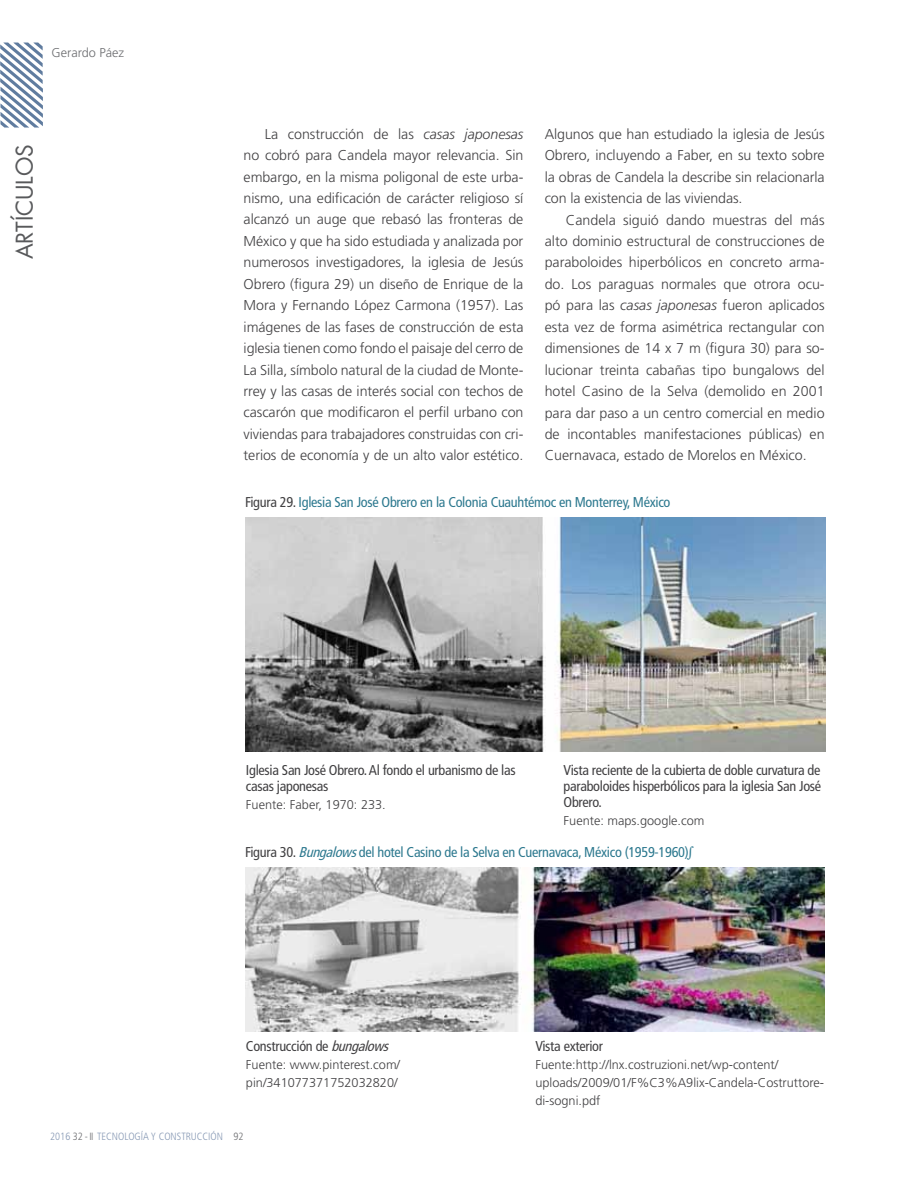
<style>
.page{position:relative;width:918px;height:1188px;background:#fff}
.page>*{position:absolute;margin:0;border:0;box-sizing:border-box;transform-origin:0 0}
.t1{font:22.5px "Futura";color:#58595b}
.t2{font:300 14.25px/21.5px "Frutiger";letter-spacing:-.005em;color:#414042;text-align:justify}
.t3{font:condensed 14.25px/15.8px "Frutiger";letter-spacing:-.02em;color:#414042}
.t4{font:condensed 14.25px "Frutiger";letter-spacing:-.02em;color:#2d798f}
.t5{font:300 12.75px/18px "Frutiger";color:#414042}
.t6{font:300 12.75px "Frutiger";color:#6d6e71}
.t7{font:300 condensed 10.5px "Frutiger";color:#889ab5}
.s1{font-style:italic}
.s2{color:#414042}
.s3{color:#6d6e71}
</style>
<div class="page">
<svg style="left:0;top:43px;width:43px;height:85px"></svg>
<img style="left:245px;top:517px;width:581px;height:234px">
<img style="left:245px;top:868px;width:580px;height:163px">
<p class="t6" style="left:52px;top:45px;width:74px">Gerardo Páez</p>
<h1 class="t1" style="left:10px;top:259px;width:117px;rotate:-90deg">artículos</h1>
<p class="t2" style="left:244px;top:123px;width:281px;text-indent:21px">La construcción de las <span class="s1">casas japonesas </span>no cobró para Candela mayor relevancia. Sin embargo, en la misma poligonal de este urba&shy;nismo, una edificación de carácter religioso sí alcanzó un auge que rebasó las fronteras de México y que ha sido estudiada y analizada por numerosos investigadores, la iglesia de Jesús Obrero (figura 29) un diseño de Enrique de la Mora y Fernando López Carmona (1957). Las imágenes de las fases de construcción de esta iglesia tienen como fondo el paisaje del cerro de La Silla, símbolo natural de la ciudad de Monte&shy;rrey y las casas de interés social con techos de cascarón que modificaron el perfil urbano con viviendas para trabajadores construidas con cri&shy;terios de economía y de un alto valor estético.</p>
<p class="t4" style="left:245px;top:493px;width:427px"><span class="s2">Figura 29.</span> Iglesia San José Obrero en la Colonia Cuauhtémoc en Monterrey, México</p>
<p class="t2" style="left:545px;top:123px;width:281px">Algunos que han estudiado la iglesia de Jesús Obrero, incluyendo a Faber, en su texto sobre la obras de Candela la describe sin relacionarla con la existencia de las viviendas.</p>
<p class="t2" style="left:545px;top:209px;width:281px;text-indent:21px">Candela siguió dando muestras del más alto dominio estructural de construcciones de paraboloides hiperbólicos en concreto arma&shy;do. Los paraguas normales que otrora ocu&shy;pó para las <span class="s1">casas japonesas</span> fueron aplicados esta vez de forma asimétrica rectangular con dimensiones de 14 x 7 m (figura 30) para so&shy;lucionar treinta cabañas tipo bungalows del hotel Casino de la Selva (demolido en 2001 para dar paso a un centro comercial en medio de incontables manifestaciones públicas) en Cuernavaca, estado de Morelos en México.</p>
<p class="t3" style="left:246px;top:763px;width:271px">Iglesia San José Obrero. Al fondo el urbanismo de las casas japonesas</p>
<p class="t5" style="left:246px;top:796px;width:141px">Fuente: Faber, 1970: 233.</p>
<p class="t3" style="left:564px;top:763px;width:259px;text-align:justify">Vista reciente de la cubierta de doble curvatura de paraboloides hisperbólicos para la iglesia San José Obrero.</p>
<p class="t5" style="left:564px;top:811px;width:142px">Fuente: maps.google.com</p>
<p class="t4" style="left:245px;top:844px;width:449px"><span class="s2">Figura 30.</span> <span class="s1">Bungalows</span>del hotel Casino de la Selva en Cuernavaca, México (1959-1960)∫</p>
<p class="t3" style="left:246px;top:1039px;width:148px">Construcción de <span class="s1">bungalows</span></p>
<p class="t5" style="left:246px;top:1056px;width:156px">Fuente: www.pinterest.com/ pin/341077371752032820/</p>
<p class="t7" style="left:50px;top:1130px;width:195px">2016 <span class="s3">32 - II</span> TECNOLOGÍA Y CONSTRUCCIÓN <span class="s3">92</span></p>
<p class="t3" style="left:535px;top:1039px;width:69px">Vista exterior</p>
<p class="t5" style="left:535px;top:1056px;width:290px">Fuente:http://lnx.costruzioni.net/wp-content/ uploads/2009/01/F%C3%A9lix-Candela-Costruttore&shy;di-sogni.pdf</p>
</div>
